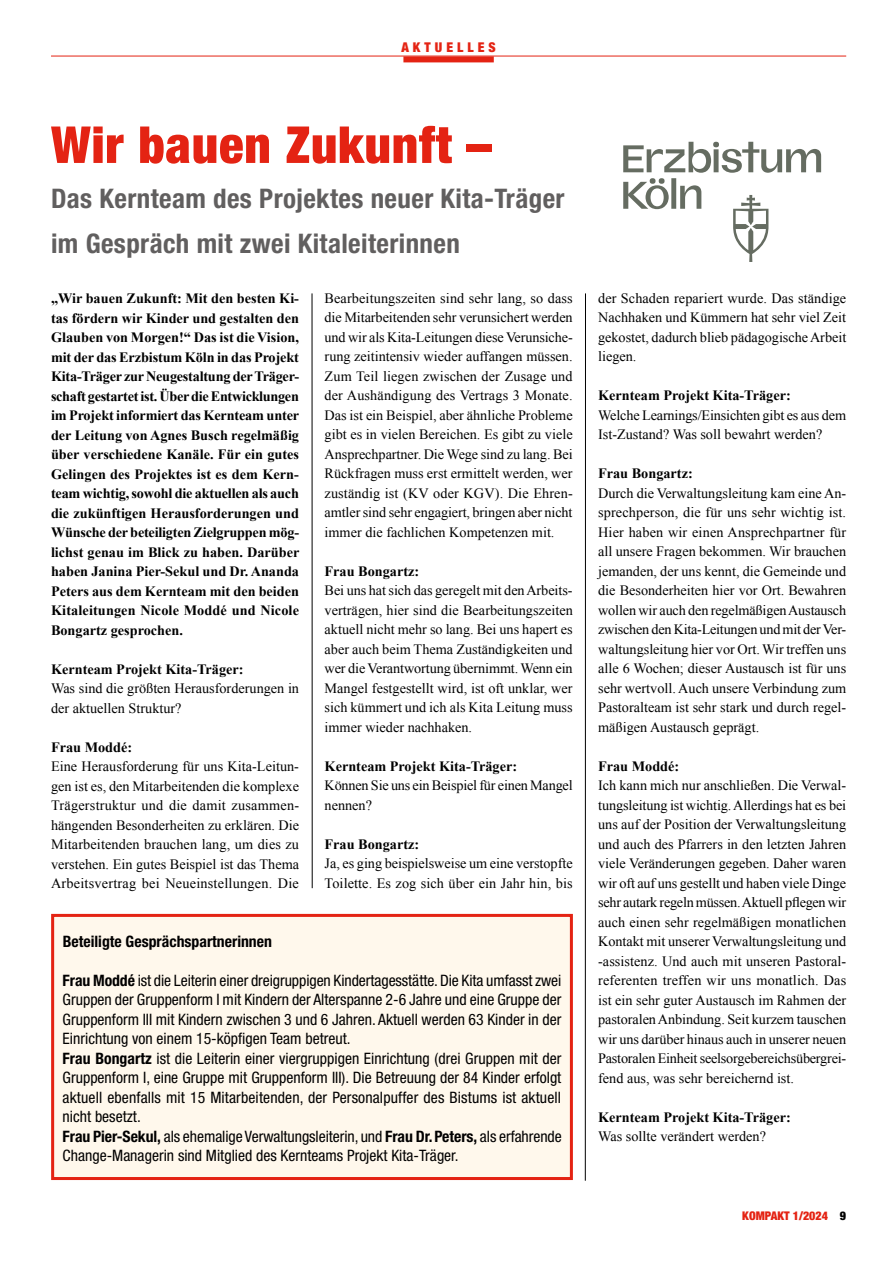
<style>
.page{position:relative;width:893px;height:1263px;background:#fff}
.page>*{position:absolute;margin:0;border:0;box-sizing:border-box;transform-origin:0 0}
.t1{font:900 condensed 51px "Helvetica Neue LT Std";letter-spacing:.015em;color:#e42313}
.t2{font:700 condensed 27px/45px "Helvetica Neue LT Std";letter-spacing:.015em;color:#615f5f}
.t3{font:condensed 15.75px/19.5px "Helvetica Neue LT Std";color:#000}
.t4{font:700 condensed 15.75px "Helvetica Neue LT Std";color:#000}
.t5{font:14.25px/19.5px "Times New Roman";color:#000;text-align:justify}
.t6{font:700 14.25px/19.5px "Times New Roman";color:#000;text-align:justify}
.t7{font:900 condensed 13.5px "Helvetica Neue LT Std";letter-spacing:.3em;color:#e42313}
.t8{font:900 condensed 12px "Helvetica Neue LT Std";color:#e42313}
.s1{font-weight:700}
.s2{color:#000}
</style>
<div class="page">
<hr style="left:312px;top:293px;width:1px;height:595px;background:#000">
<hr style="left:585px;top:293px;width:1px;height:888px;background:#000">
<hr style="left:51px;top:56px;width:795px;height:1px;background:#e42313">
<div style="left:403px;top:56px;width:91px;height:6px;background:#e42313"></div>
<div style="left:53px;top:915px;width:518px;height:263px;background:#fff8ec"></div>
<div style="left:51px;top:914px;width:522px;height:266px;border:3px solid #e42313"></div>
<svg style="left:623px;top:142px;width:198px;height:120px"></svg>
<p class="t7" style="left:401px;top:39px;width:96px">AKTUELLES</p>
<h1 class="t1" style="left:51px;top:113px;width:443px">Wir bauen Zukunft –</h1>
<h2 class="t2" style="left:51px;top:175px;width:515px">Das Kernteam des Projektes neuer Kita-Träger im Gespräch mit zwei Kitaleiterinnen</h2>
<p class="t6" style="left:51px;top:288px;width:250px">„Wir bauen Zukunft: Mit den besten Ki&shy;tas fördern wir Kinder und gestalten den Glauben von Morgen!“ Das ist die Vision, mit der das Erzbistum Köln in das Projekt Kita-Träger zur Neugestaltung der Träger&shy;schaft gestartet ist. Über die Entwicklungen im Projekt informiert das Kernteam unter der Leitung von Agnes Busch regelmäßig über verschiedene Kanäle. Für ein gutes Gelingen des Projektes ist es dem Kern&shy;team wichtig, sowohl die aktuellen als auch die zukünftigen Herausforderungen und Wünsche der beteiligten Zielgruppen mög&shy;lichst genau im Blick zu haben. Darüber haben Janina Pier-Sekul und Dr. Ananda Peters aus dem Kernteam mit den beiden Kitaleitungen Nicole Moddé und Nicole Bongartz gesprochen.</p>
<p class="t6" style="left:51px;top:659px;width:194px">Kernteam Projekt Kita-Träger:</p>
<p class="t5" style="left:51px;top:678px;width:250px">Was sind die größten Herausforderungen in der aktuellen Struktur?</p>
<p class="t6" style="left:51px;top:737px;width:83px">Frau Moddé:</p>
<p class="t5" style="left:51px;top:756px;width:250px">Eine Herausforderung für uns Kita-Leitun&shy;gen ist es, den Mitarbeitenden die komplexe Trägerstruktur und die damit zusammen&shy;hängenden Besonderheiten zu erklären. Die Mitarbeitenden brauchen lang, um dies zu verstehen. Ein gutes Beispiel ist das Thema Arbeitsvertrag bei Neueinstellungen. Die</p>
<p class="t5" style="left:325px;top:288px;width:250px">Bearbeitungszeiten sind sehr lang, so dass die Mitarbeitenden sehr verunsichert werden und wir als Kita-Leitungen diese Verunsiche&shy;rung zeitintensiv wieder auffangen müssen.<br>Zum Teil liegen zwischen der Zusage und der Aushändigung des Vertrags 3 Monate.<br>Das ist ein Beispiel, aber ähnliche Probleme gibt es in vielen Bereichen. Es gibt zu viele Ansprechpartner. Die Wege sind zu lang. Bei Rückfragen muss erst ermittelt werden, wer zuständig ist (KV oder KGV). Die Ehren&shy;amtler sind sehr engagiert, bringen aber nicht immer die fachlichen Kompetenzen mit.</p>
<p class="t6" style="left:325px;top:561px;width:96px">Frau Bongartz:</p>
<p class="t5" style="left:325px;top:581px;width:250px">Bei uns hat sich das geregelt mit den Arbeits&shy;verträgen, hier sind die Bearbeitungszeiten aktuell nicht mehr so lang. Bei uns hapert es aber auch beim Thema Zuständigkeiten und wer die Verantwortung übernimmt. Wenn ein Mangel festgestellt wird, ist oft unklar, wer sich kümmert und ich als Kita Leitung muss immer wieder nachhaken.</p>
<p class="t6" style="left:325px;top:756px;width:194px">Kernteam Projekt Kita-Träger:</p>
<p class="t5" style="left:325px;top:776px;width:250px">Können Sie uns ein Beispiel für einen Mangel nennen?</p>
<p class="t6" style="left:325px;top:834px;width:96px">Frau Bongartz:</p>
<p class="t5" style="left:325px;top:854px;width:250px">Ja, es ging beispielsweise um eine verstopfte<br>Toilette. Es zog sich über ein Jahr hin, bis</p>
<p class="t4" style="left:63px;top:931px;width:211px">Beteiligte Gesprächspartnerinnen</p>
<p class="t3" style="left:63px;top:970px;width:501px"><span class="s1">Frau Moddé</span> ist die Leiterin einer dreigruppigen Kindertagesstätte. Die Kita umfasst zwei Gruppen der Gruppenform I mit Kindern der Alterspanne 2-6 Jahre und eine Gruppe der Gruppenform III mit Kindern zwischen 3 und 6 Jahren. Aktuell werden 63 Kinder in der Einrichtung von einem 15-köpfigen Team betreut.<br><span class="s1">Frau Bongartz</span> ist die Leiterin einer viergruppigen Einrichtung (drei Gruppen mit der Gruppenform I, eine Gruppe mit Gruppenform III). Die Betreuung der 84 Kinder erfolgt aktuell ebenfalls mit 15 Mitarbeitenden, der Personalpuffer des Bistums ist aktuell nicht besetzt.<br><span class="s1">Frau Pier-Sekul,</span> als ehemalige Verwaltungsleiterin, und <span class="s1">Frau Dr. Peters,</span> als erfahrende Change-Managerin sind Mitglied des Kernteams Projekt Kita-Träger.</p>
<p class="t5" style="left:598px;top:288px;width:250px">der Schaden repariert wurde. Das ständige Nachhaken und Kümmern hat sehr viel Zeit gekostet, dadurch blieb pädagogische Arbeit liegen.</p>
<p class="t6" style="left:598px;top:385px;width:194px">Kernteam Projekt Kita-Träger:</p>
<p class="t5" style="left:598px;top:405px;width:249px">Welche Learnings/Einsichten gibt es aus dem<br>Ist-Zustand? Was soll bewahrt werden?</p>
<p class="t6" style="left:598px;top:463px;width:96px">Frau Bongartz:</p>
<p class="t5" style="left:598px;top:483px;width:250px">Durch die Verwaltungsleitung kam eine An&shy;sprechperson, die für uns sehr wichtig ist.<br>Hier haben wir einen Ansprechpartner für all unsere Fragen bekommen. Wir brauchen jemanden, der uns kennt, die Gemeinde und die Besonderheiten hier vor Ort. Bewahren wollen wir auch den regelmäßigen Austausch zwischen den Kita-Leitungen und mit der Ver&shy;waltungsleitung hier vor Ort. Wir treffen uns alle 6 Wochen; dieser Austausch ist für uns sehr wertvoll. Auch unsere Verbindung zum Pastoralteam ist sehr stark und durch regel&shy;mäßigen Austausch geprägt.</p>
<p class="t6" style="left:598px;top:756px;width:83px">Frau Moddé:</p>
<p class="t5" style="left:598px;top:775px;width:250px">Ich kann mich nur anschließen. Die Verwal&shy;tungsleitung ist wichtig. Allerdings hat es bei uns auf der Position der Verwaltungsleitung und auch des Pfarrers in den letzten Jahren viele Veränderungen gegeben. Daher waren wir oft auf uns gestellt und haben viele Dinge sehr autark regeln müssen. Aktuell pflegen wir auch einen sehr regelmäßigen monatlichen Kontakt mit unserer Verwaltungsleitung und -assistenz. Und auch mit unseren Pastoral&shy;referenten treffen wir uns monatlich. Das ist ein sehr guter Austausch im Rahmen der pastoralen Anbindung. Seit kurzem tauschen wir uns darüber hinaus auch in unserer neuen Pastoralen Einheit seelsorgebereichsübergrei&shy;fend aus, was sehr bereichernd ist.</p>
<p class="t6" style="left:598px;top:1107px;width:194px">Kernteam Projekt Kita-Träger:</p>
<p class="t5" style="left:598px;top:1126px;width:169px">Was sollte verändert werden?</p>
<p class="t8" style="left:742px;top:1208px;width:105px">KOMPAKT 1/2024 <span class="s2">9</span></p>
</div>
